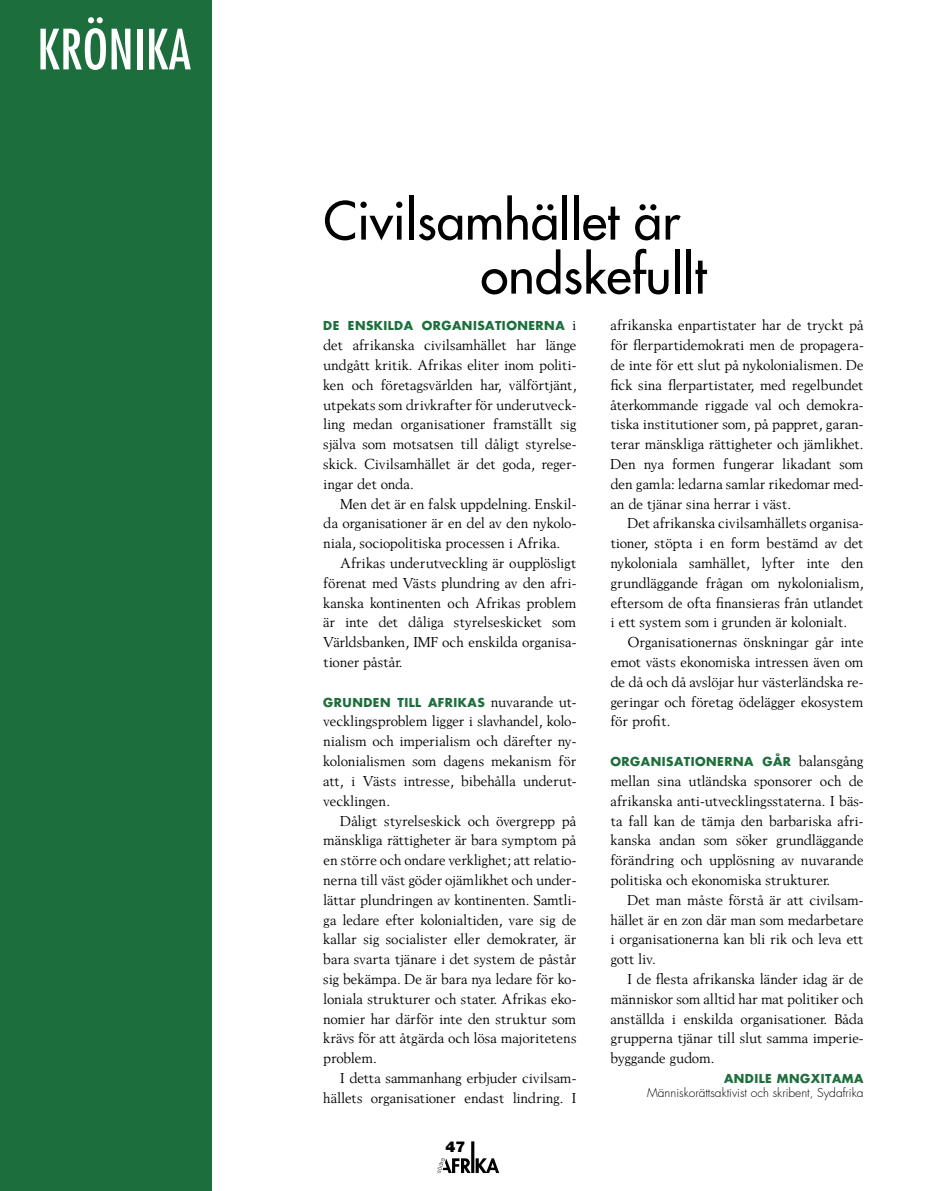
<style>
.page{position:relative;width:936px;height:1191px;background:#fff}
.page>*{position:absolute;margin:0;border:0;box-sizing:border-box;transform-origin:0 0}
.t1{font:condensed 54px "Futura";color:#fff}
.t2{font:51px/54px "Futura";color:#000}
.t3{font:15px/19.8px "Berling";letter-spacing:-.015em;color:#000;text-align:justify}
.t4{font:900 15px "Helvetica Neue";color:#000}
.t5{font:700 12px "Futura";letter-spacing:.04em;color:#1c6f3c}
.t6{font:300 12px "Futura";color:#000}
.s1{font-family:"Futura";font-weight:700;font-size:12px;color:#1c6f3c}
</style>
<div class="page">
<div style="left:1px;top:0;width:211px;height:1191px;background:#1c6f3c"></div>
<svg style="left:437px;top:1141px;width:62px;height:32px"></svg>
<h1 class="t1" style="left:37px;top:15px;width:155px">KrönikA</h1>
<h2 class="t2" style="left:480px;top:193px;width:227px;text-indent:-157px">Civilsamhället är ondskefullt</h2>
<p class="t5" style="left:323px;top:317px;width:9px">DE</p>
<p class="t5" style="left:348px;top:317px;width:9px">ENSKIL</p>
<p class="t5" style="left:394px;top:317px;width:38px">DA ORGANISATIONERNA</p>
<p class="t3" style="left:323px;top:315px;width:255px;text-indent:249px">i det afrikanska civilsamhället har länge undgått kritik. Afrikas eliter inom politi&shy;ken och företagsvärlden har, välförtjänt, utpekats som drivkrafter för underutveck&shy;ling medan organisationer framställt sig själva som motsatsen till dåligt styrelse&shy;skick. Civilsamhället är det goda, reger&shy;ingar det onda.</p>
<p class="t3" style="left:323px;top:493px;width:254px;text-indent:17px">Men det är en falsk uppdelning. Enskil&shy;da organisationer är en del av den nykolo&shy;niala, sociopolitiska processen i Afrika.</p>
<p class="t3" style="left:323px;top:553px;width:255px;text-indent:17px">Afrikas underutveckling är oupplösligt förenat med Västs plundring av den afri&shy;kanska kontinenten och Afrikas problem är inte det dåliga styrelseskicket som Världsbanken, IMF och enskilda organisa&shy;tioner påstår.</p>
<p class="t5" style="left:323px;top:694px;width:21px">GRUN</p>
<p class="t5" style="left:363px;top:694px;width:19px">DEN</p>
<p class="t5" style="left:397px;top:694px;width:7px">TILL</p>
<p class="t5" style="left:428px;top:694px;width:26px">AFRIKAS</p>
<p class="t3" style="left:323px;top:691px;width:255px;text-indent:167px">nuvarande ut&shy;vecklingsproblem ligger i slavhandel, kolo&shy;nialism och imperialism och därefter ny&shy;kolonialismen som dagens mekanism för att, i Västs intresse, bibehålla underut&shy;vecklingen.</p>
<p class="t3" style="left:323px;top:810px;width:255px;text-indent:17px">Dåligt styrelseskick och övergrepp på mänskliga rättigheter är bara symptom på en större och ondare verklighet; att relatio&shy;nerna till väst göder ojämlikhet och under&shy;lättar plundringen av kontinenten. Samtli&shy;ga ledare efter kolonialtiden, vare sig de kallar sig socialister eller demokrater, är bara svarta tjänare i det system de påstår sig bekämpa. De är bara nya ledare för ko&shy;loniala strukturer och stater. Afrikas eko&shy;nomier har därför inte den struktur som krävs för att åtgärda och lösa majoritetens problem.</p>
<p class="t3" style="left:323px;top:1068px;width:255px;text-align:right">I detta sammanhang erbjuder civilsam&shy;hällets organisationer endast lindring. I</p>
<p class="t4" style="left:445px;top:1137px;width:22px">47</p>
<p class="t3" style="left:610px;top:315px;width:255px">afrikanska enpartistater har de tryckt på för flerpartidemokrati men de propagera&shy;de inte för ett slut på nykolonialismen. De fick sina flerpartistater, med regelbundet återkommande riggade val och demokra&shy;tiska institutioner som, på pappret, garan&shy;terar mänskliga rättigheter och jämlikhet.<br>Den nya formen fungerar likadant som den gamla: ledarna samlar rikedomar med&shy;an de tjänar sina herrar i väst.</p>
<p class="t3" style="left:610px;top:513px;width:255px;text-indent:17px">Det afrikanska civilsamhällets organisa&shy;tioner, stöpta i en form bestämd av det nykoloniala samhället, lyfter inte den grundläggande frågan om nykolonialism, eftersom de ofta finansieras från utlandet i ett system som i grunden är kolonialt.</p>
<p class="t3" style="left:610px;top:632px;width:255px;text-indent:17px">Organisationernas önskningar går inte emot västs ekonomiska intressen även om de då och då avslöjar hur västerländska re&shy;geringar och företag ödelägger ekosystem för profit.</p>
<p class="t5" style="left:610px;top:753px;width:21px">ORGANISATIONERNA</p>
<p class="t3" style="left:610px;top:751px;width:255px;text-indent:152px"><span class="s1">GÅR</span> balansgång mellan sina utländska sponsorer och de afrikanska anti-utvecklingsstaterna. I bäs&shy;ta fall kan de tämja den barbariska afri&shy;kanska andan som söker grundläggande förändring och upplösning av nuvarande politiska och ekonomiska strukturer.</p>
<p class="t3" style="left:610px;top:889px;width:255px;text-indent:17px">Det man måste förstå är att civilsam&shy;hället är en zon där man som medarbetare i organisationerna kan bli rik och leva ett gott liv.</p>
<p class="t3" style="left:610px;top:969px;width:255px;text-indent:17px">I de flesta afrikanska länder idag är de människor som alltid har mat politiker och anställda i enskilda organisationer. Båda grupperna tjänar till slut samma imperie&shy;byggande gudom.</p>
<p class="t5" style="left:724px;top:1070px;width:37px">AN DILE</p>
<p class="t5" style="left:776px;top:1070px;width:54px">MNGXITAMA</p>
<p class="t6" style="left:647px;top:1085px;width:218px">Människorättsaktivist och skribent, Sydafrika</p>
</div>
